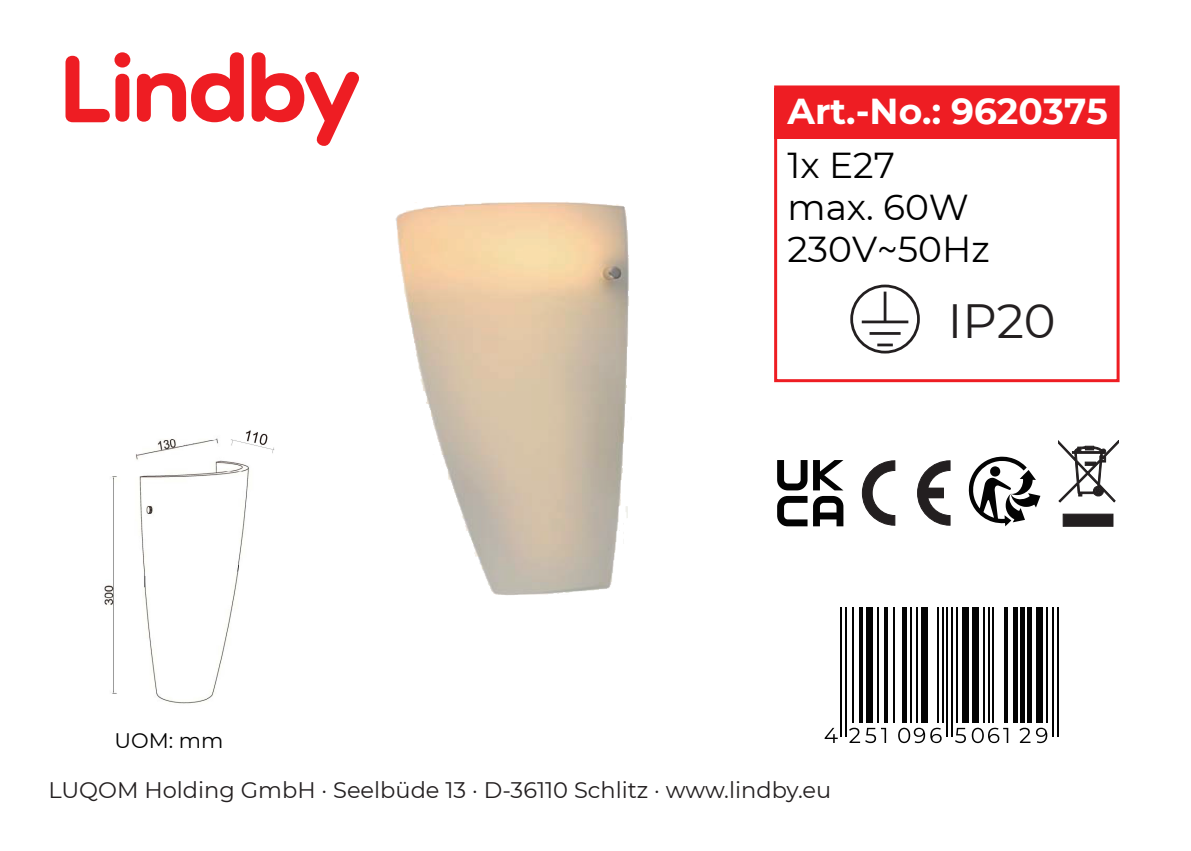
<style>
.page{position:relative;width:1191px;height:851px;background:#fff}
.page>*{position:absolute;margin:0;border:0;box-sizing:border-box;transform-origin:0 0}
.t1{font:48px "Montserrat";color:#231f20}
.t2{font:700 36px/54px "Montserrat";color:#fff}
.t3{font:36px/42px "Montserrat";color:#000}
.t4{font:22.5px "Montserrat";color:#231f20}
.t5{font:21px "Montserrat";color:#000}
.s1{font-style:inherit}
.s2{font-weight:400;color:#000}
</style>
<div class="page">
<svg style="left:137px;top:52px;width:107px;height:70px"></svg>
<div style="left:115px;top:74px;width:14px;height:48px;background:#ee1d23;border-radius:7px"></div>
<div style="left:114px;top:52px;width:16px;height:15px;background:#ee1d23;border-radius:50%"></div>
<svg style="left:65px;top:56px;width:45px;height:66px"></svg>
<svg style="left:252px;top:52px;width:107px;height:94px"></svg>
<div style="left:774px;top:88px;width:342px;height:51px;background:#ee1d23"></div>
<svg style="left:1058px;top:440px;width:60px;height:86px"></svg>
<div style="left:774px;top:85px;width:345px;height:297px;border:3px solid #ee1d23"></div>
<div style="left:850px;top:284px;width:70px;height:69px;border:3px solid #231f20;border-radius:50%"></div>
<hr style="left:861px;top:320px;width:47px;height:3px;background:#231f20">
<hr style="left:869px;top:332px;width:31px;height:3px;background:#231f20">
<hr style="left:883px;top:291px;width:3px;height:31px;background:#231f20">
<hr style="left:877px;top:343px;width:16px;height:3px;background:#231f20">
<svg style="left:861px;top:460px;width:35px;height:66px"></svg>
<svg style="left:917px;top:460px;width:34px;height:66px"></svg>
<svg style="left:777px;top:460px;width:30px;height:30px"></svg>
<svg style="left:813px;top:460px;width:30px;height:30px"></svg>
<svg style="left:777px;top:496px;width:30px;height:30px"></svg>
<svg style="left:813px;top:496px;width:30px;height:30px"></svg>
<svg style="left:968px;top:456px;width:72px;height:70px"></svg>
<img style="left:395px;top:202px;width:234px;height:393px">
<hr style="left:840px;top:606px;width:2px;height:130px;background:#030303">
<hr style="left:845px;top:606px;width:2px;height:130px;background:#030303">
<hr style="left:852px;top:606px;width:2px;height:116px;background:#030303">
<hr style="left:859px;top:606px;width:4px;height:116px;background:#030303">
<div style="left:866px;top:606px;width:6px;height:116px;background:#030303"></div>
<hr style="left:877px;top:606px;width:2px;height:116px;background:#030303">
<hr style="left:884px;top:606px;width:4px;height:116px;background:#030303">
<hr style="left:893px;top:606px;width:2px;height:116px;background:#030303">
<div style="left:902px;top:606px;width:5px;height:116px;background:#030303"></div>
<hr style="left:909px;top:606px;width:2px;height:116px;background:#030303">
<hr style="left:916px;top:606px;width:2px;height:116px;background:#030303">
<div style="left:921px;top:606px;width:6px;height:116px;background:#030303"></div>
<hr style="left:937px;top:606px;width:2px;height:116px;background:#030303">
<hr style="left:942px;top:606px;width:1px;height:116px;background:#030303">
<hr style="left:946px;top:606px;width:2px;height:130px;background:#030303">
<hr style="left:951px;top:606px;width:1px;height:130px;background:#030303">
<hr style="left:955px;top:606px;width:2px;height:116px;background:#030303">
<div style="left:962px;top:606px;width:7px;height:116px;background:#030303"></div>
<div style="left:971px;top:606px;width:7px;height:116px;background:#030303"></div>
<hr style="left:983px;top:606px;width:2px;height:116px;background:#030303">
<hr style="left:988px;top:606px;width:1px;height:116px;background:#030303">
<hr style="left:992px;top:606px;width:2px;height:116px;background:#030303">
<hr style="left:1004px;top:606px;width:4px;height:116px;background:#030303">
<hr style="left:1013px;top:606px;width:4px;height:116px;background:#030303">
<hr style="left:1020px;top:606px;width:4px;height:116px;background:#030303">
<hr style="left:1027px;top:606px;width:4px;height:116px;background:#030303">
<div style="left:1036px;top:606px;width:6px;height:116px;background:#030303"></div>
<hr style="left:1045px;top:606px;width:2px;height:116px;background:#030303">
<hr style="left:1052px;top:606px;width:2px;height:130px;background:#030303">
<hr style="left:1057px;top:606px;width:2px;height:130px;background:#030303">
<svg style="left:824px;top:727px;width:13px;height:15px"></svg>
<svg style="left:849px;top:727px;width:37px;height:16px"></svg>
<svg style="left:898px;top:727px;width:43px;height:16px"></svg>
<svg style="left:955px;top:727px;width:53px;height:16px"></svg>
<svg style="left:1019px;top:727px;width:11px;height:15px"></svg>
<svg style="left:1036px;top:727px;width:11px;height:16px"></svg>
<img style="left:104px;top:430px;width:171px;height:274px">
<h2 class="t2" style="left:787px;top:82px;width:322px">Art.-No.: 962037<span class="s1">5<br></span><span class="s2">1x E27</span></h2>
<h2 class="t3" style="left:787px;top:185px;width:204px">max. 60W<br>230V~50Hz</h2>
<h1 class="t1" style="left:948px;top:287px;width:109px">IP20</h1>
<p class="t5" style="left:115px;top:726px;width:110px">UOM: mm</p>
<p class="t4" style="left:48px;top:774px;width:784px">LUQOM Holding GmbH · Seelbüde 13 · D-36110 Schlitz · www.lindby.eu</p>
</div>
